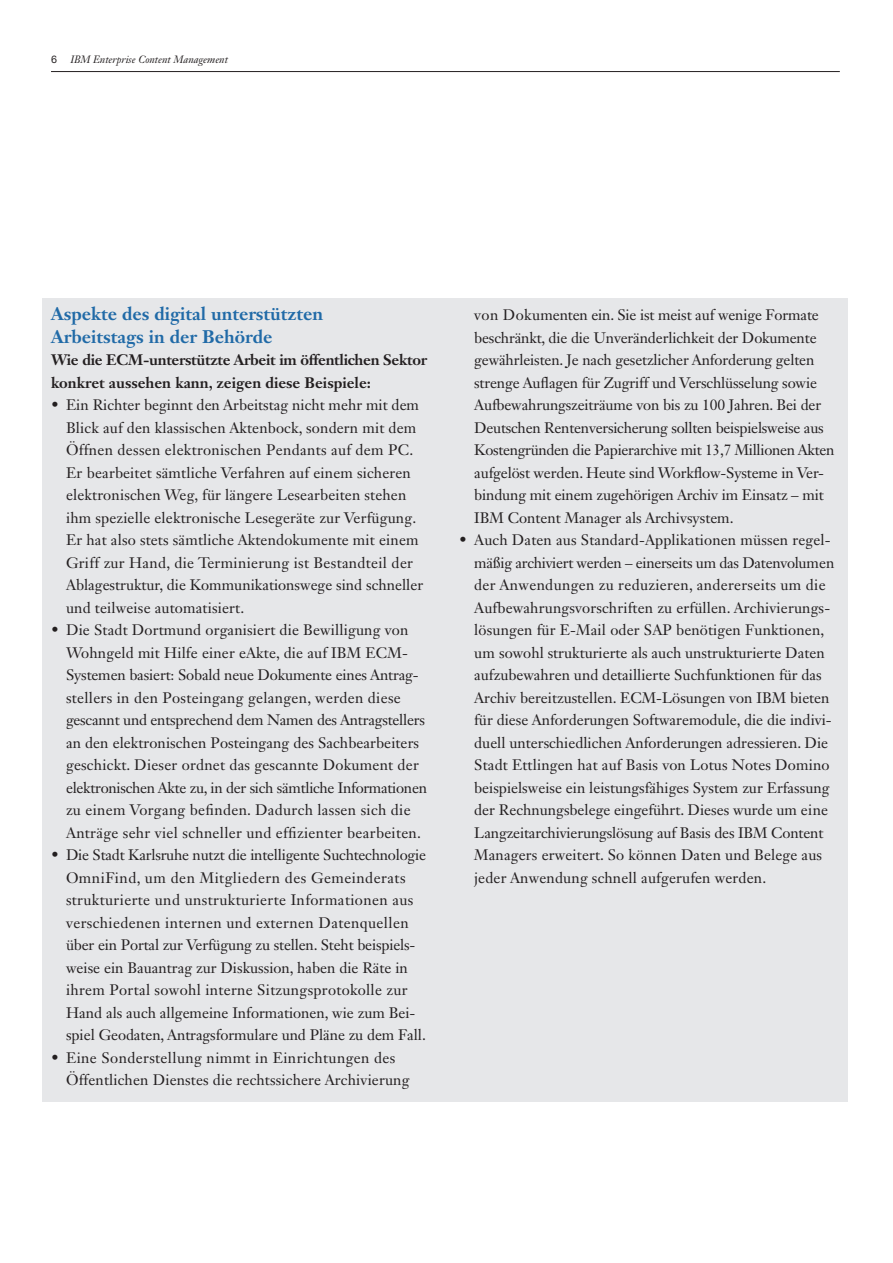
<style>
.page{position:relative;width:893px;height:1263px;background:#fff}
.page>*{position:absolute;margin:0;border:0;box-sizing:border-box;transform-origin:0 0}
.t1{font:700 18px/22.5px "Janson Text LT Std";color:#206aa7}
.t2{font:15px/22.5px "Janson Text LT Std";color:#231f20}
.t3{font:700 15px/22.5px "Janson Text LT Std";letter-spacing:-.02em;color:#231f20}
.t4{font:italic 10.5px "Janson Text LT Std";color:#231f20}
.t5{font:10.5px "Helv Neue Romanfor IBM";color:#231f20}
</style>
<div class="page">
<hr style="left:51px;top:71px;width:789px;height:1px;background:#231f20">
<div style="left:43px;top:298px;width:805px;height:803px;background:#e6e7e9"></div>
<p class="t5" style="left:51px;top:52px;width:7px">6</p>
<p class="t4" style="left:71px;top:53px;width:159px">IBM Enterprise Content Management</p>
<p class="t1" style="left:51px;top:302px;width:274px">Aspekte des digital unterstützten<br>Arbeitstags in der Behörde</p>
<p class="t3" style="left:51px;top:348px;width:378px">Wie die ECM-unterstützte Arbeit im öffentlichen Sektor konkret aussehen kann, zeigen diese Beispiele:</p>
<p class="t2" style="left:66px;top:394px;width:359px;text-indent:-15px">• Ein Richter beginnt den Arbeitstag nicht mehr mit dem Blick auf den klassischen Aktenbock, sondern mit dem Öffnen dessen elektronischen Pendants auf dem PC.<br>Er bearbeitet sämtliche Verfahren auf einem sicheren elektronischen Weg, für längere Lesearbeiten stehen ihm spezielle elektronische Lesegeräte zur Verfügung.<br>Er hat also stets sämtliche Aktendokumente mit einem Griff zur Hand, die Terminierung ist Bestandteil der Ablagestruktur, die Kommunikationswege sind schneller und teilweise automatisiert.</p>
<p class="t2" style="left:66px;top:619px;width:362px;text-indent:-15px">• Die Stadt Dortmund organisiert die Bewilligung von Wohngeld mit Hilfe einer eAkte, die auf IBM ECM-Systemen basiert: Sobald neue Dokumente eines Antrag&shy;stellers in den Posteingang gelangen, werden diese gescannt und entsprechend dem Namen des Antragstellers an den elektronischen Posteingang des Sachbearbeiters geschickt. Dieser ordnet das gescannte Dokument der elektronischen Akte zu, in der sich sämtliche Informationen zu einem Vorgang befinden. Dadurch lassen sich die Anträge sehr viel schneller und effizienter bearbeiten.</p>
<p class="t2" style="left:66px;top:844px;width:361px;text-indent:-15px">• Die Stadt Karlsruhe nutzt die intelligente Suchtechnologie OmniFind, um den Mitgliedern des Gemeinderats strukturierte und unstrukturierte Informationen aus verschiedenen internen und externen Datenquellen über ein Portal zur Verfügung zu stellen. Steht beispiels&shy;weise ein Bauantrag zur Diskussion, haben die Räte in ihrem Portal sowohl interne Sitzungsprotokolle zur Hand als auch allgemeine Informationen, wie zum Bei&shy;spiel Geodaten, Antragsformulare und Pläne zu dem Fall.</p>
<p class="t2" style="left:66px;top:1046px;width:345px;text-indent:-15px">• Eine Sonderstellung nimmt in Einrichtungen des<br>Öffentlichen Dienstes die rechtssichere Archivierung</p>
<p class="t2" style="left:474px;top:304px;width:362px">von Dokumenten ein. Sie ist meist auf wenige Formate beschränkt, die die Unveränderlichkeit der Dokumente gewährleisten. Je nach gesetzlicher Anforderung gelten strenge Auflagen für Zugriff und Verschlüsselung sowie Aufbewahrungszeiträume von bis zu 100 Jahren. Bei der Deutschen Rentenversicherung sollten beispielsweise aus Kostengründen die Papierarchive mit 13,7 Millionen Akten aufgelöst werden. Heute sind Workflow-Systeme in Ver&shy;bindung mit einem zugehörigen Archiv im Einsatz – mit IBM Content Manager als Archivsystem.</p>
<p class="t2" style="left:474px;top:529px;width:362px;text-indent:-15px">• Auch Daten aus Standard-Applikationen müssen regel&shy;mäßig archiviert werden – einerseits um das Datenvolumen der Anwendungen zu reduzieren, andererseits um die Aufbewahrungsvorschriften zu erfüllen. Archivierungs&shy;lösungen für E-Mail oder SAP benötigen Funktionen, um sowohl strukturierte als auch unstrukturierte Daten aufzubewahren und detaillierte Suchfunktionen für das Archiv bereitzustellen. ECM-Lösungen von IBM bieten für diese Anforderungen Softwaremodule, die die indivi&shy;duell unterschiedlichen Anforderungen adressieren. Die Stadt Ettlingen hat auf Basis von Lotus Notes Domino beispielsweise ein leistungsfähiges System zur Erfassung der Rechnungsbelege eingeführt. Dieses wurde um eine Langzeitarchivierungslösung auf Basis des IBM Content Managers erweitert. So können Daten und Belege aus jeder Anwendung schnell aufgerufen werden.</p>
</div>
